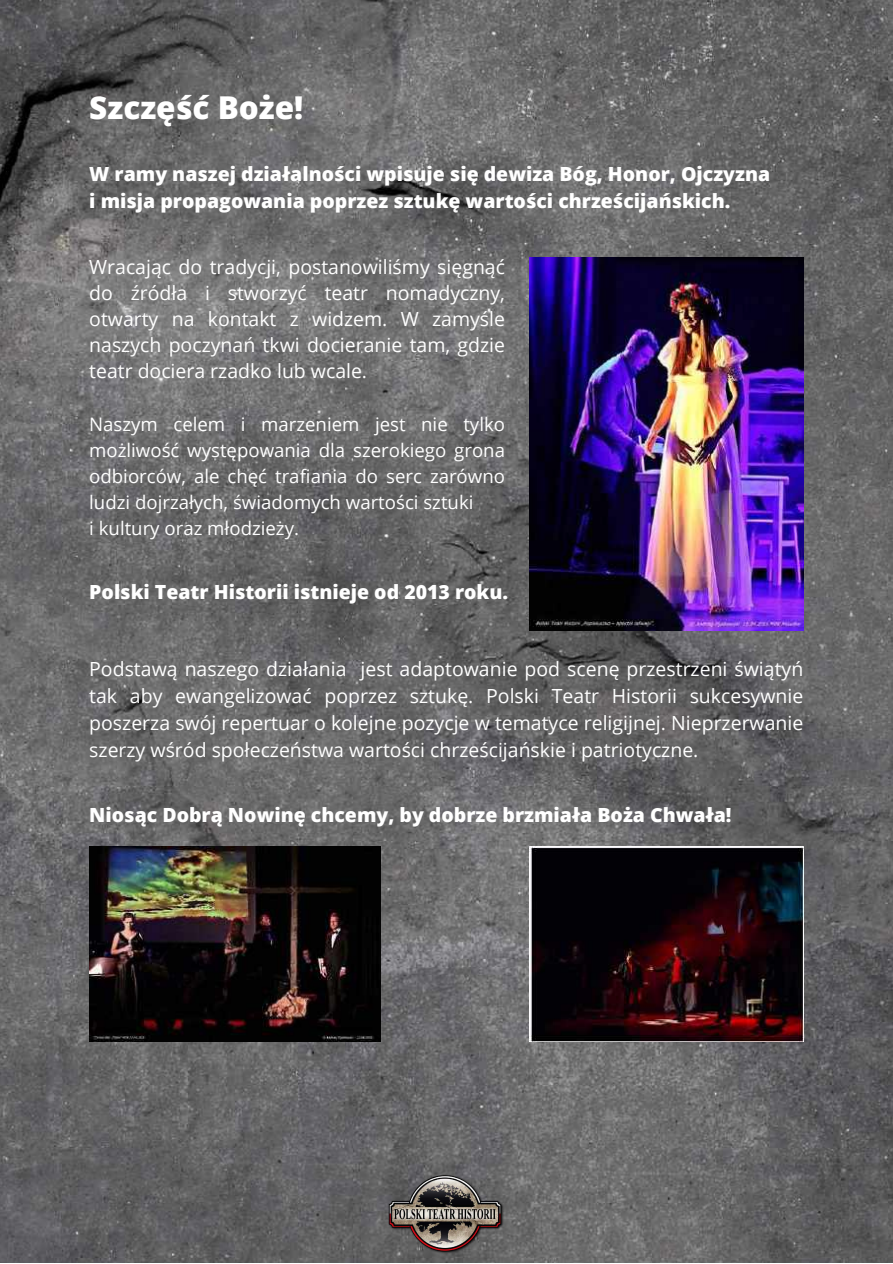
<style>
.page{position:relative;width:893px;height:1264px;background:#fff}
.page>*{position:absolute;margin:0;border:0;box-sizing:border-box;transform-origin:0 0}
.t1{font:800 31.5px "Open Sans";color:#fff}
.t2{font:19.5px/26px "Open Sans";color:#fff;text-align:justify}
.t3{font:800 19.5px/27px "Open Sans";color:#fff}
.t4{font:18.6px/26px "Open Sans";color:#fff}
</style>
<div class="page">
<img style="left:0;top:0;width:892px;height:1262px">
<img style="left:387px;top:1173px;width:117px;height:80px">
<img style="left:530px;top:846px;width:273px;height:195px">
<img style="left:530px;top:257px;width:273px;height:374px">
<img style="left:89px;top:846px;width:291px;height:195px">
<h1 class="t1" style="left:89px;top:85px;width:216px">Szczęść Boże!</h1>
<p class="t3" style="left:89px;top:160px;width:682px">W ramy naszej działalności wpisuje się dewiza Bóg, Honor, Ojczyzna i misja propagowania poprzez sztukę wartości chrześcijańskich.</p>
<p class="t2" style="left:89px;top:253px;width:417px">Wracając do tradycji, postanowiliśmy sięgnąć do źródła i stworzyć teatr nomadyczny, otwarty na kontakt z widzem. W zamyśle naszych poczynań tkwi docieranie tam, gdzie teatr dociera rzadko lub wcale.</p>
<p class="t4" style="left:89px;top:411px;width:417px">Naszym celem i marzeniem jest nie tylko możliwość występowania dla szerokiego grona odbiorców, ale chęć trafiania do serc zarówno ludzi dojrzałych, świadomych wartości sztuki<br>i kultury oraz młodzieży.</p>
<p class="t3" style="left:89px;top:578px;width:420px">Polski Teatr Historii istnieje od 2013 roku.</p>
<p class="t2" style="left:89px;top:655px;width:715px;line-height:27.2px">Podstawą naszego działania jest adaptowanie pod scenę przestrzeni świątyń tak aby ewangelizować poprzez sztukę. Polski Teatr Historii sukcesywnie poszerza swój repertuar o kolejne pozycje w tematyce religijnej. Nieprzerwanie szerzy wśród społeczeństwa wartości chrześcijańskie i patriotyczne.</p>
<p class="t3" style="left:89px;top:801px;width:643px">Niosąc Dobrą Nowinę chcemy, by dobrze brzmiała Boża Chwała!</p>
</div>
